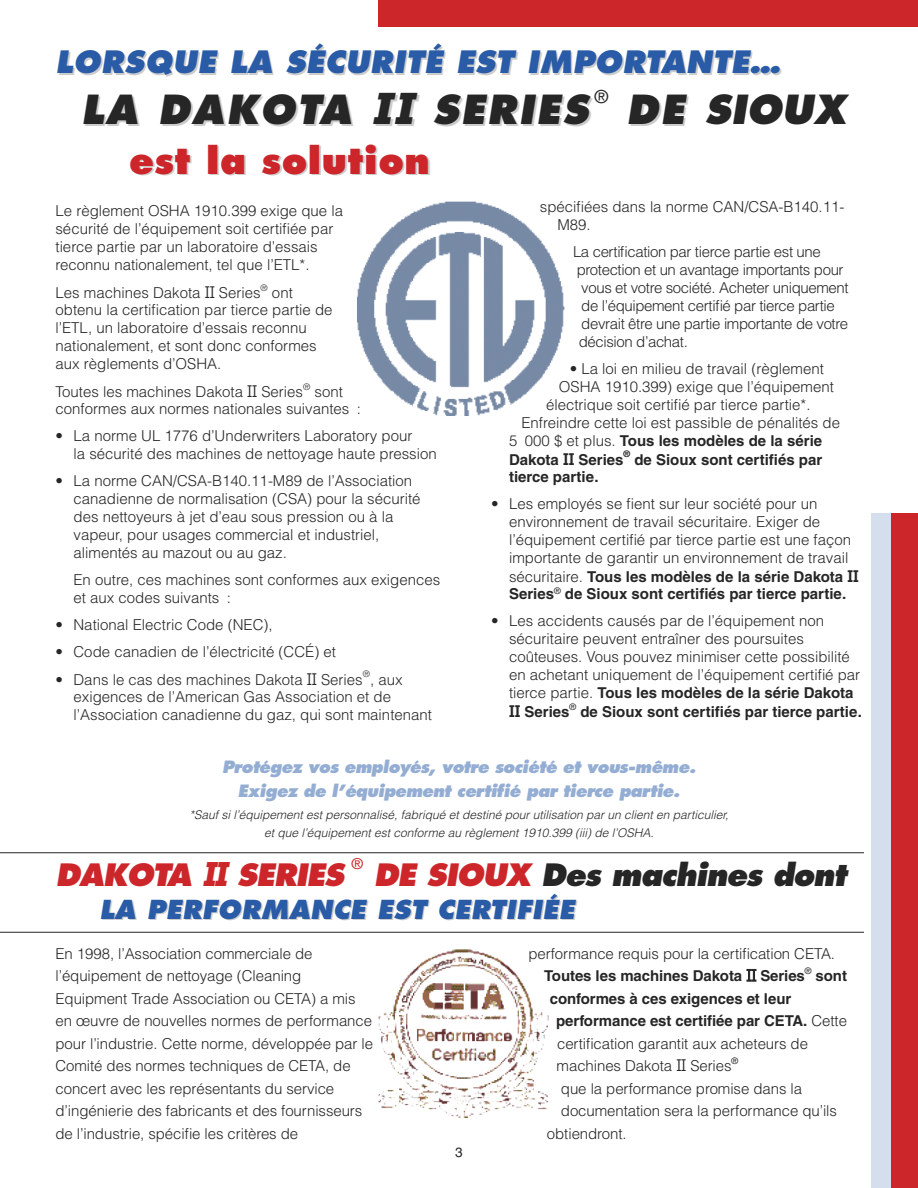
<style>
.page{position:relative;width:918px;height:1188px;background:#fff}
.page>*{position:absolute;margin:0;border:0;box-sizing:border-box;transform-origin:0 0}
.t1{font:italic 800 39px "Futura";letter-spacing:.05em;color:#272627}
.t2{font:800 36px "Futura";letter-spacing:.015em;color:#cc262b}
.t3{font:italic 800 30px "Futura";letter-spacing:.015em;color:#295ba7}
.t4{font:italic 800 30px "Futura";letter-spacing:-.035em;color:#272627}
.t5{font:italic 800 30px "Futura";letter-spacing:-.035em;color:#cc262b}
.t6{font:italic 800 25.5px "Futura";letter-spacing:.015em;color:#295ba7}
.t7{font:18px "Helvetica";color:#272627}
.t8{font:italic 800 16.5px/24px "Futura";letter-spacing:-.035em;color:#94add3;text-align:center}
.t9{font:300 15px/22.5px "Helvetica";color:#272627}
.t10{font:300 15px/18px "Helvetica";letter-spacing:-.025em;color:#272627}
.t11{font:700 15px "Helvetica";color:#272627}
.t12{font:15px "Helvetica";color:#cc262b}
.t13{font:13.5px "Helvetica";color:#272627}
.t14{font:italic 300 12px/18px "Helvetica";color:#272627;text-align:center}
.t15{font:300 9px "Helvetica";color:#272627}
.t16{font:9px "Helvetica";color:#272627}
.t17{font:700 9px "Helvetica";color:#272627}
.s1{font-family:"Lubalin";font-weight:700}
.s2{font-family:"Lubalin";font-weight:400}
.s3{font-weight:300}
.s4{font-family:"Lubalin Demi";font-weight:400}
.s5{font-weight:700}
.s6{color:#cc262b}
</style>
<div class="page">
<div style="left:871px;top:513px;width:21px;height:675px;background:#d4deed"></div>
<div style="left:891px;top:513px;width:27px;height:675px;background:#cc262b"></div>
<div style="left:378px;top:0;width:540px;height:27px;background:#cc262b"></div>
<hr style="left:0;top:932px;width:864px;height:1px;background:#272627">
<img style="left:378px;top:949px;width:171px;height:169px">
<hr style="left:0;top:852px;width:864px;height:1px;background:#272627">
<img style="left:357px;top:201px;width:208px;height:215px">
<h3 class="t3" style="left:56px;top:49px;width:726px">LORSQUE LA SÉCURITÉ EST IMPORTANTE…</h3>
<h1 class="t1" style="left:81px;top:93px;width:509px">LA DAKOTA <span class="s1">II</span> SERIES</h1>
<p class="t7" style="left:595px;top:91px;width:15px">®</p>
<h1 class="t1" style="left:626px;top:93px;width:221px">DE SIOUX</h1>
<h2 class="t2" style="left:129px;top:144px;width:302px">est la solution</h2>
<p class="t9" style="left:55px;top:203px;width:289px;line-height:18px">Le règlement OSHA 1910.399 exige que la sécurité de l’équipement soit certifiée par tierce partie par un laboratoire d’essais reconnu nationalement, tel que l’ETL*.</p>
<p class="t9" style="left:55px;top:283px;width:207px">Les machines Dakota <span class="s2">II</span> Series</p>
<p class="t15" style="left:261px;top:284px;width:9px">®</p>
<p class="t9" style="left:55px;top:285px;width:279px;line-height:17.7px;text-indent:216px">ont obtenu la certification par tierce partie de l’ETL, un laboratoire d’essais reconnu nationalement, et sont donc conformes aux règlements d’OSHA.</p>
<p class="t9" style="left:55px;top:382px;width:249px">Toutes les machines Dakota <span class="s2">II</span> Series</p>
<p class="t15" style="left:303px;top:383px;width:9px">®</p>
<p class="t9" style="left:55px;top:385px;width:307px;line-height:17.1px;text-indent:259px">sont conformes aux normes nationales suivantes :</p>
<p class="t9" style="left:74px;top:428px;width:365px;line-height:18px;text-indent:-18px">• La norme UL 1776 d’Underwriters Laboratory pour<br>la sécurité des machines de nettoyage haute pression</p>
<p class="t9" style="left:74px;top:473px;width:349px;line-height:18px;text-indent:-18px">• La norme CAN/CSA-B140.11-M89 de l’Association canadienne de normalisation (CSA) pour la sécurité des nettoyeurs à jet d’eau sous pression ou à la vapeur, pour usages commercial et industriel, alimentés au mazout ou au gaz.</p>
<p class="t9" style="left:73px;top:572px;width:368px;line-height:18px">En outre, ces machines sont conformes aux exigences et aux codes suivants :</p>
<p class="t9" style="left:56px;top:615px;width:219px">• National Electric Code (NEC),</p>
<p class="t9" style="left:56px;top:642px;width:282px">• Code canadien de l’électricité (CCÉ) et</p>
<p class="t9" style="left:56px;top:670px;width:309px">• Dans le cas des machines Dakota <span class="s2">II</span> Series</p>
<p class="t15" style="left:363px;top:671px;width:9px">®</p>
<p class="t9" style="left:74px;top:672px;width:360px;line-height:17.5px;text-indent:296px">, aux exigences de l’American Gas Association et de l’Association canadienne du gaz, qui sont maintenant</p>
<p class="t9" style="left:557px;top:199px;width:289px;line-height:18px;text-indent:-17px">spécifiées dans la norme CAN/CSA-B140.11-<br>M89.</p>
<p class="t10" style="left:573px;top:244px;width:277px">La certification par tierce partie est une protection et un avantage importants pour vous et votre société. Acheter uniquement de l’équipement certifié par tierce partie devrait être une partie importante de votre décision d’achat.</p>
<p class="t9" style="left:570px;top:359px;width:256px">• La loi en milieu de travail (règlement</p>
<p class="t9" style="left:559px;top:377px;width:277px">OSHA 1910.399) exige que l’équipement</p>
<p class="t9" style="left:546px;top:395px;width:266px">électrique soit certifié par tierce partie*.</p>
<p class="t9" style="left:521px;top:413px;width:320px">Enfreindre cette loi est passible de pénalités de</p>
<p class="t11" style="left:509px;top:435px;width:315px"><span class="s3">5 000 $ et plus.</span> Tous les modèles de la série</p>
<p class="t11" style="left:509px;top:454px;width:116px">Dakota <span class="s4">II</span> Series</p>
<p class="t17" style="left:624px;top:451px;width:8px">®</p>
<p class="t11" style="left:634px;top:454px;width:189px">de Sioux sont certifiés par</p>
<p class="t11" style="left:509px;top:471px;width:91px">tierce partie.</p>
<p class="t9" style="left:509px;top:496px;width:351px;line-height:18.3px;text-indent:-18px">• Les employés se fient sur leur société pour un environnement de travail sécuritaire. Exiger de l’équipement certifié par tierce partie est une façon importante de garantir un environnement de travail sécuritaire. <span class="s5">Tous les modèles de la série Dakota</span> <span class="s4">II</span></p>
<p class="t11" style="left:509px;top:588px;width:339px">Series<sup>®</sup> de Sioux sont certifiés par tierce partie.</p>
<p class="t9" style="left:509px;top:613px;width:353px;line-height:18.1px;text-indent:-18px">• Les accidents causés par de l’équipement non sécuritaire peuvent entraîner des poursuites coûteuses. Vous pouvez minimiser cette possibilité en achetant uniquement de l’équipement certifié par tierce partie. <span class="s5">Tous les modèles de la série Dakota </span><span class="s4">II</span> <span class="s5">Series</span></p>
<p class="t16" style="left:570px;top:703px;width:8px">®</p>
<p class="t11" style="left:580px;top:706px;width:283px">de Sioux sont certifiés par tierce partie.</p>
<p class="t8" style="left:222px;top:756px;width:475px">Protégez vos employés, votre société et vous-même.<br>Exigez de l’équipement certifié par tierce partie.</p>
<p class="t14" style="left:189px;top:806px;width:541px">*Sauf si l’équipement est personnalisé, fabriqué et destiné pour utilisation par un client en particulier, et que l’équipement est conforme au règlement 1910.399 (iii) de l’OSHA.</p>
<h3 class="t5" style="left:56px;top:861px;width:290px">DAKOTA <span class="s1">II</span> SERIES</h3>
<p class="t12" style="left:352px;top:859px;width:13px">®</p>
<h3 class="t4" style="left:374px;top:861px;width:474px"><span class="s6">DE SIOUX</span> Des machines dont</h3>
<h3 class="t6" style="left:99px;top:898px;width:477px">LA PERFORMANCE EST CERTIFIÉE</h3>
<p class="t9" style="left:55px;top:944px;width:319px">En 1998, l’Association commerciale de l’équipement de nettoyage (Cleaning Equipment Trade Association ou CETA) a mis en œuvre de nouvelles normes de performance pour l’industrie. Cette norme, développée par le Comité des normes techniques de CETA, de concert avec les représentants du service d’ingénierie des fabricants et des fournisseurs de l’industrie, spécifie les critères de</p>
<p class="t9" style="left:544px;top:944px;width:293px;text-indent:-16px">performance requis pour la certification CETA.<br><span class="s5">Toutes les machines Dakota</span> <span class="s2">II</span> <span class="s5">Series</span></p>
<p class="t16" style="left:805px;top:967px;width:8px">®</p>
<p class="t11" style="left:816px;top:971px;width:33px">sont</p>
<p class="t9" style="left:556px;top:989px;width:292px;text-indent:-6px"><span class="s5">conformes à ces exigences et leur performance est certifiée par CETA.</span> Cette certification garantit aux acheteurs de machines Dakota <span class="s2">II</span> Series</p>
<p class="t16" style="left:732px;top:1057px;width:8px">®</p>
<p class="t9" style="left:561px;top:1079px;width:243px">que la performance promise dans la</p>
<p class="t9" style="left:561px;top:1101px;width:278px">documentation sera la performance qu’ils</p>
<p class="t9" style="left:547px;top:1124px;width:81px">obtiendront.</p>
<p class="t13" style="left:455px;top:1147px;width:9px">3</p>
</div>
